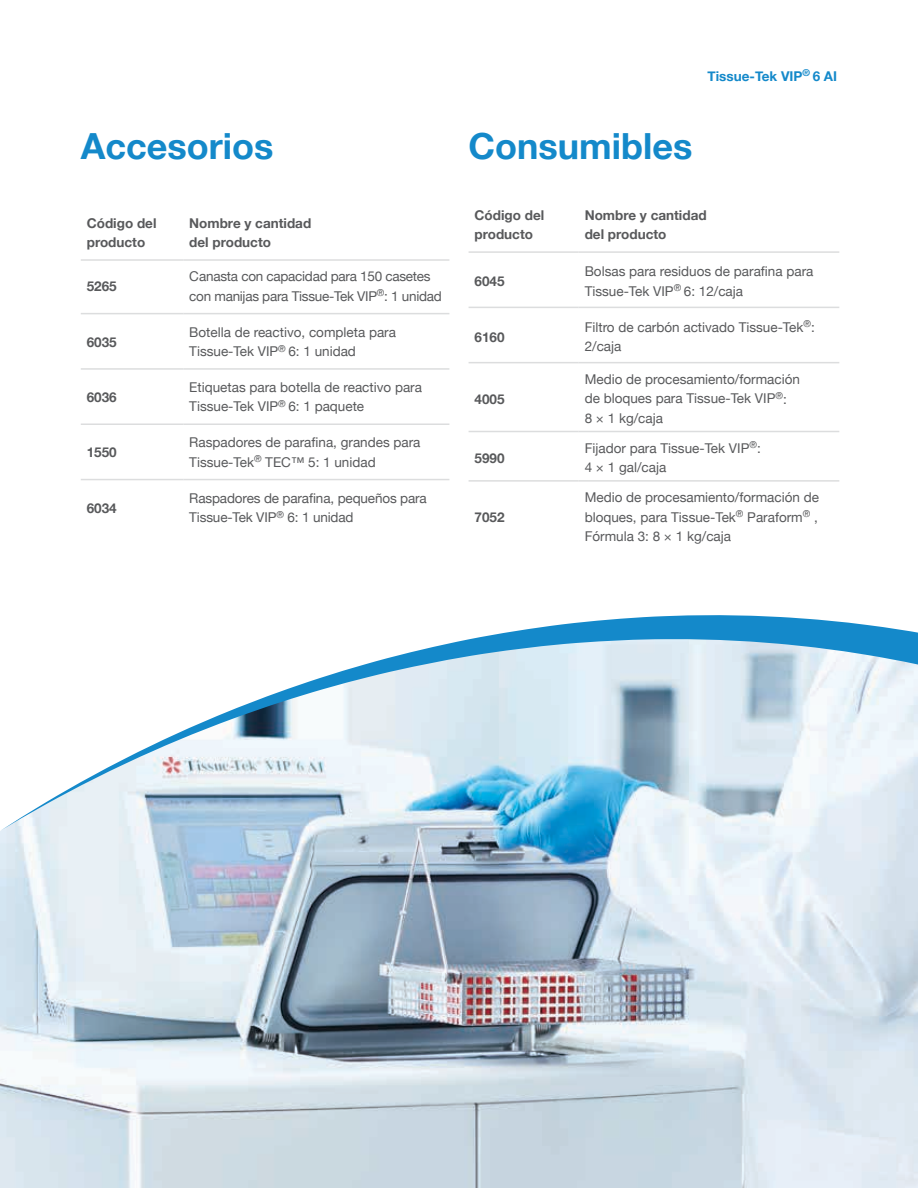
<style>
.page{position:relative;width:918px;height:1188px;background:#fff}
.page>*{position:absolute;margin:0;border:0;box-sizing:border-box;transform-origin:0 0}
.t1{font:700 36px "Helvetica Neue";color:#1489ca}
.t2{font:13.5px/19.5px "Helvetica Neue";color:#58595b}
.t3{font:700 13.5px/19.5px "Helvetica Neue";color:#58595b}
.t4{font:13.5px/19.5px "Helvetica Neue";letter-spacing:-.02em;color:#58595b}
.t5{font:700 13.5px "Helvetica Neue";color:#1489ca}
</style>
<div class="page">
<hr style="left:81px;top:259px;width:102px;height:2px;background:#dcddde">
<hr style="left:183px;top:259px;width:266px;height:2px;background:#dcddde">
<hr style="left:81px;top:313px;width:102px;height:1px;background:#dcddde">
<hr style="left:183px;top:313px;width:266px;height:1px;background:#dcddde">
<hr style="left:81px;top:368px;width:102px;height:2px;background:#dcddde">
<hr style="left:183px;top:368px;width:266px;height:2px;background:#dcddde">
<hr style="left:81px;top:423px;width:102px;height:2px;background:#dcddde">
<hr style="left:183px;top:423px;width:266px;height:2px;background:#dcddde">
<hr style="left:81px;top:479px;width:102px;height:1px;background:#dcddde">
<hr style="left:183px;top:479px;width:266px;height:1px;background:#dcddde">
<hr style="left:469px;top:251px;width:110px;height:2px;background:#dcddde">
<hr style="left:579px;top:251px;width:260px;height:2px;background:#dcddde">
<hr style="left:469px;top:307px;width:110px;height:1px;background:#dcddde">
<hr style="left:579px;top:307px;width:260px;height:1px;background:#dcddde">
<hr style="left:469px;top:362px;width:110px;height:1px;background:#dcddde">
<hr style="left:579px;top:362px;width:260px;height:1px;background:#dcddde">
<hr style="left:469px;top:431px;width:110px;height:1px;background:#dcddde">
<hr style="left:579px;top:431px;width:260px;height:1px;background:#dcddde">
<hr style="left:469px;top:480px;width:110px;height:2px;background:#dcddde">
<hr style="left:579px;top:480px;width:260px;height:2px;background:#dcddde">
<img style="left:0;top:831px;width:918px;height:357px">
<svg style="left:1px;top:615px;width:917px;height:216px"></svg>
<h1 class="t1" style="left:81px;top:118px;width:194px">Accesorios</h1>
<p class="t3" style="left:87px;top:214px;width:71px">Código del producto</p>
<p class="t3" style="left:189px;top:214px;width:123px">Nombre y cantidad del producto</p>
<p class="t3" style="left:87px;top:277px;width:32px">5265</p>
<p class="t4" style="left:189px;top:268px;width:254px">Canasta con capacidad para 150 casetes con manijas para Tissue-Tek VIP<sup>®</sup>: 1 unidad</p>
<p class="t3" style="left:87px;top:332px;width:32px">6035</p>
<p class="t2" style="left:189px;top:323px;width:208px">Botella de reactivo, completa para<br>Tissue-Tek VIP<sup>®</sup> 6: 1 unidad</p>
<p class="t3" style="left:87px;top:388px;width:32px">6036</p>
<p class="t2" style="left:189px;top:378px;width:234px">Etiquetas para botella de reactivo para<br>Tissue-Tek VIP<sup>®</sup> 6: 1 paquete</p>
<p class="t3" style="left:87px;top:443px;width:32px">1550</p>
<p class="t2" style="left:189px;top:434px;width:233px">Raspadores de parafina, grandes para<br>Tissue-Tek<sup>®</sup> TEC™ 5: 1 unidad</p>
<p class="t3" style="left:87px;top:498px;width:32px">6034</p>
<p class="t2" style="left:189px;top:489px;width:239px">Raspadores de parafina, pequeños para<br>Tissue-Tek VIP<sup>®</sup> 6: 1 unidad</p>
<p class="t5" style="left:708px;top:65px;width:131px">Tissue-Tek VIP<sup>®</sup> 6 AI</p>
<h1 class="t1" style="left:469px;top:118px;width:225px">Consumibles</h1>
<p class="t3" style="left:475px;top:206px;width:71px">Código del producto</p>
<p class="t3" style="left:585px;top:206px;width:123px">Nombre y cantidad del producto</p>
<p class="t3" style="left:475px;top:272px;width:32px">6045</p>
<p class="t2" style="left:585px;top:263px;width:230px">Bolsas para residuos de parafina para<br>Tissue-Tek VIP<sup>®</sup> 6: 12/caja</p>
<p class="t3" style="left:475px;top:327px;width:32px">6160</p>
<p class="t2" style="left:585px;top:318px;width:232px">Filtro de carbón activado Tissue-Tek<sup>®</sup>:<br>2/caja</p>
<p class="t3" style="left:475px;top:389px;width:32px">4005</p>
<p class="t2" style="left:585px;top:370px;width:217px">Medio de procesamiento/formación de bloques para Tissue-Tek VIP<sup>®</sup>:<br>8 × 1 kg/caja</p>
<p class="t3" style="left:475px;top:449px;width:32px">5990</p>
<p class="t2" style="left:585px;top:439px;width:178px">Fijador para Tissue-Tek VIP<sup>®</sup>:<br>4 × 1 gal/caja</p>
<p class="t3" style="left:475px;top:508px;width:32px">7052</p>
<p class="t2" style="left:585px;top:488px;width:236px;text-align:justify">Medio de procesamiento/formación de bloques, para Tissue-Tek<sup>®</sup> Paraform<sup>®</sup> , Fórmula 3: 8 × 1 kg/caja</p>
</div>
